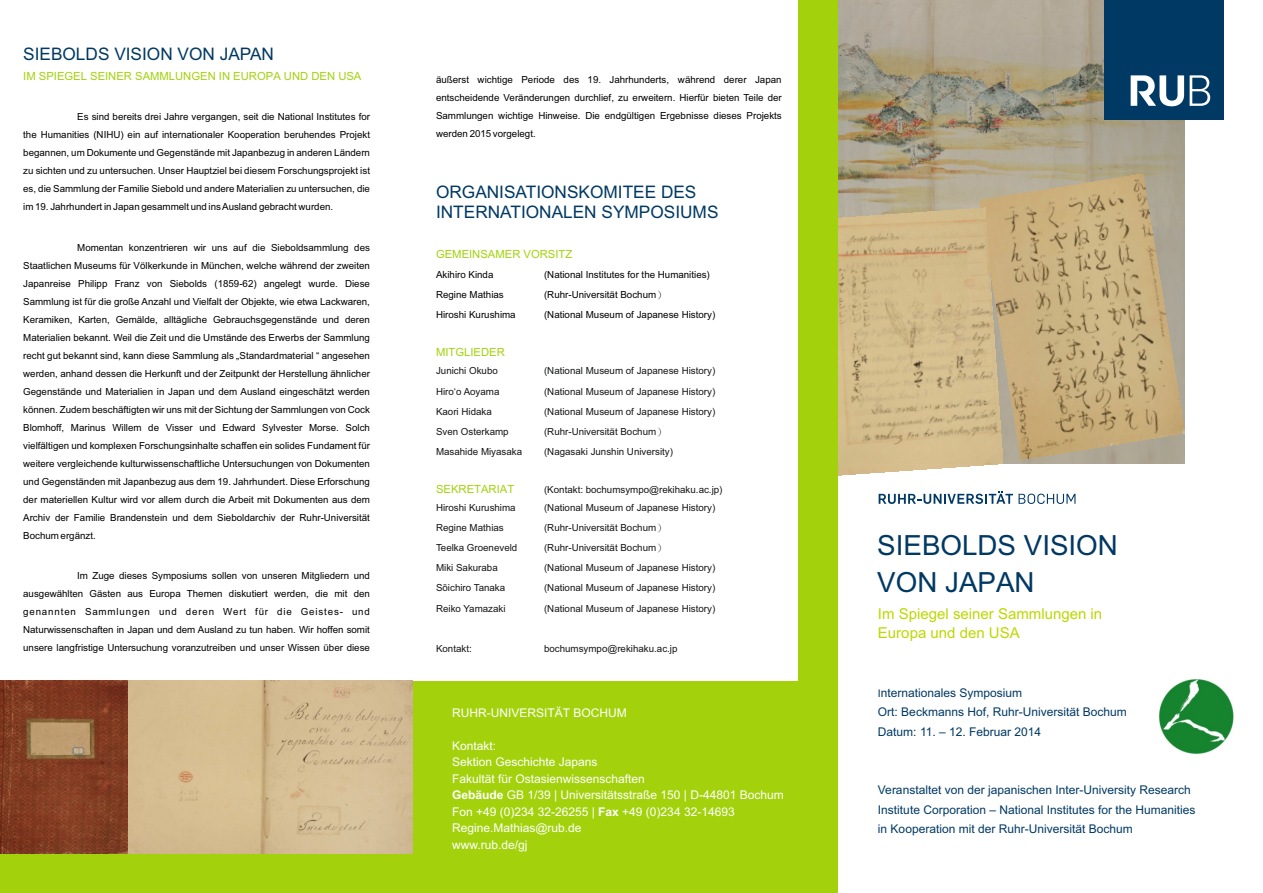
<style>
.page{position:relative;width:1263px;height:893px;background:#fff}
.page>*{position:absolute;margin:0;border:0;box-sizing:border-box;transform-origin:0 0}
.t1{font:27.75px/36.8px "Arial";color:#003963}
.t2{font:17.25px/20.1px "Arial";color:#003963}
.t3{font:15px/19.5px "Arial";color:#bcd800}
.t4{font:12px/19.5px "Arial";color:#003963}
.t5{font:12px/16.5px "Arial";color:#fff}
.t6{font:11.25px "Arial";color:#a3d20d}
.t7{font:9.75px/18px "Arial";color:#000;text-align:justify}
.t8{font:9.75px "Arial";color:#151616}
.s1{font-family:"P Ming Li U"}
.s2{font-weight:700}
.s3{color:#003863}
.s4{font-size:10.5px}
</style>
<div class="page">
<img style="left:838px;top:0;width:346px;height:208px">
<img style="left:980px;top:174px;width:204px;height:285px">
<img style="left:838px;top:208px;width:165px;height:268px">
<div style="left:0;top:0;width:838px;height:893px;background:#a3d20d"></div>
<div style="left:0;top:0;width:798px;height:680px;background:#fff"></div>
<img style="left:0;top:680px;width:412px;height:173px">
<div style="left:1104px;top:0;width:119px;height:119px;background:#003963"></div>
<svg style="left:1131px;top:75px;width:79px;height:31px"></svg>
<svg style="left:879px;top:491px;width:196px;height:13px"></svg>
<img style="left:1159px;top:679px;width:74px;height:74px">
<h2 class="t2" style="left:23px;top:45px;width:252px">SIEBOLDS VISION VON JAPAN</h2>
<p class="t6" style="left:23px;top:72px;width:340px">IM SPIEGEL SEINER SAMMLUNGEN IN EUROPA UND DEN USA</p>
<p class="t7" style="left:23px;top:109px;width:348px;text-indent:54px">Es sind bereits drei Jahre vergangen, seit die National Institutes for the Humanities (NIHU) ein auf internationaler Kooperation beruhendes Projekt begannen, um Dokumente und Gegenstände mit Japanbezug in anderen Ländern zu sichten und zu untersuchen. Unser Hauptziel bei diesem Forschungsprojekt ist es, die Sammlung der Familie Siebold und andere Materialien zu untersuchen, die im 19. Jahrhundert in Japan gesammelt und ins Ausland gebracht wurden.</p>
<p class="t7" style="left:23px;top:239px;width:348px;text-indent:54px">Momentan konzentrieren wir uns auf die Sieboldsammlung des Staatlichen Museums für Völkerkunde in München, welche während der zweiten Japanreise Philipp Franz von Siebolds (1859-62) angelegt wurde. Diese Sammlung ist für die große Anzahl und Vielfalt der Objekte, wie etwa Lackwaren, Keramiken, Karten, Gemälde, alltägliche Gebrauchsgegenstände und deren Materialien bekannt. Weil die Zeit und die Umstände des Erwerbs der Sammlung recht gut bekannt sind, kann diese Sammlung als „Standardmaterial “ angesehen werden, anhand dessen die Herkunft und der Zeitpunkt der Herstellung ähnlicher Gegenstände und Materialien in Japan und dem Ausland eingeschätzt werden können. Zudem beschäftigten wir uns mit der Sichtung der Sammlungen von Cock Blomhoff, Marinus Willem de Visser und Edward Sylvester Morse. Solch vielfältigen und komplexen Forschungsinhalte schaffen ein solides Fundament für weitere vergleichende kulturwissenschaftliche Untersuchungen von Dokumenten und Gegenständen mit Japanbezug aus dem 19. Jahrhundert. Diese Erforschung der materiellen Kultur wird vor allem durch die Arbeit mit Dokumenten aus dem Archiv der Familie Brandenstein und dem Sieboldarchiv der Ruhr-Universität Bochum ergänzt.</p>
<p class="t7" style="left:23px;top:567px;width:348px;text-indent:54px">Im Zuge dieses Symposiums sollen von unseren Mitgliedern und ausgewählten Gästen aus Europa Themen diskutiert werden, die mit den genannten Sammlungen und deren Wert für die Geistes- und Naturwissenschaften in Japan und dem Ausland zu tun haben. Wir hoffen somit unsere langfristige Untersuchung voranzutreiben und unser Wissen über diese</p>
<p class="t7" style="left:436px;top:72px;width:347px">äußerst wichtige Periode des 19. Jahrhunderts, während derer Japan entscheidende Veränderungen durchlief, zu erweitern. Hierfür bieten Teile der Sammlungen wichtige Hinweise. Die endgültigen Ergebnisse dieses Projekts werden 2015 vorgelegt.</p>
<h2 class="t2" style="left:436px;top:183px;width:284px">ORGANISATIONSKOMITEE DES<br>INTERNATIONALEN SYMPOSIUMS</h2>
<p class="t6" style="left:436px;top:250px;width:138px">GEMEINSAMER VORSITZ</p>
<p class="t7" style="left:436px;top:267px;width:59px">Akihiro Kinda</p>
<p class="t7" style="left:544px;top:267px;width:167px">(National Institutes for the Humanities)</p>
<p class="t7" style="left:436px;top:287px;width:69px">Regine Mathias</p>
<p class="t7" style="left:544px;top:287px;width:133px">(Ruhr-Universität Bochum<span class="s1">）　</span></p>
<p class="t7" style="left:436px;top:307px;width:81px">Hiroshi Kurushima</p>
<p class="t7" style="left:544px;top:307px;width:173px">(National Museum of Japanese History)</p>
<p class="t6" style="left:436px;top:348px;width:70px">MITGLIEDER</p>
<p class="t8" style="left:436px;top:367px;width:63px">Junichi Okubo</p>
<p class="t8" style="left:544px;top:367px;width:173px">(National Museum of Japanese History)</p>
<p class="t8" style="left:436px;top:387px;width:65px">Hiro‘o Aoyama</p>
<p class="t8" style="left:544px;top:387px;width:173px">(National Museum of Japanese History)</p>
<p class="t8" style="left:436px;top:407px;width:57px">Kaori Hidaka</p>
<p class="t8" style="left:544px;top:407px;width:173px">(National Museum of Japanese History)</p>
<p class="t8" style="left:436px;top:428px;width:74px">Sven Osterkamp</p>
<p class="t8" style="left:544px;top:428px;width:133px">(Ruhr-Universität Bochum<span class="s1">）　</span></p>
<p class="t8" style="left:436px;top:448px;width:88px">Masahide Miyasaka</p>
<p class="t8" style="left:544px;top:448px;width:130px">(Nagasaki Junshin University)</p>
<p class="t6" style="left:436px;top:485px;width:80px">SEKRETARIAT</p>
<p class="t8" style="left:544px;top:486px;width:180px">(Kontakt: bochumsympo@rekihaku.ac.jp)</p>
<p class="t8" style="left:436px;top:504px;width:81px">Hiroshi Kurushima</p>
<p class="t8" style="left:544px;top:504px;width:173px">(National Museum of Japanese History)</p>
<p class="t8" style="left:436px;top:524px;width:69px">Regine Mathias</p>
<p class="t8" style="left:544px;top:524px;width:123px">(Ruhr-Universität Bochum<span class="s1">）</span></p>
<p class="t8" style="left:436px;top:544px;width:83px">Teelka Groeneveld</p>
<p class="t8" style="left:544px;top:544px;width:123px">(Ruhr-Universität Bochum<span class="s1">）</span></p>
<p class="t8" style="left:436px;top:564px;width:63px">Miki Sakuraba</p>
<p class="t8" style="left:544px;top:564px;width:173px">(National Museum of Japanese History)</p>
<p class="t8" style="left:436px;top:584px;width:71px">Sōichiro Tanaka</p>
<p class="t8" style="left:544px;top:584px;width:173px">(National Museum of Japanese History)</p>
<p class="t8" style="left:436px;top:604px;width:71px">Reiko Yamazaki</p>
<p class="t8" style="left:544px;top:604px;width:173px">(National Museum of Japanese History)</p>
<p class="t8" style="left:436px;top:645px;width:47px">Kontakt:<span class="s1">　</span></p>
<p class="t8" style="left:544px;top:645px;width:135px">bochumsympo@rekihaku.ac.jp</p>
<p class="t5" style="left:452px;top:705px;width:176px">RUHR-UNIVERSITÄT BOCHUM</p>
<p class="t5" style="left:452px;top:738px;width:333px">Kontakt:<br>Sektion Geschichte Japans<br>Fakultät für Ostasienwissenschaften<br><span class="s2">Gebäude</span> GB 1/39 | Universitätsstraße 150 | D-44801 Bochum<br>Fon +49 (0)234 32-26255 | <span class="s2">Fax</span> +49 (0)234 32-14693<br>Regine.Mathias@rub.de<br>www.rub.de/gj</p>
<h1 class="t1" style="left:877px;top:530px;width:242px">SIEBOLDS <span class="s3">VISION<br></span>VON JAPAN</h1>
<h3 class="t3" style="left:878px;top:605px;width:226px">Im Spiegel seiner Sammlungen in<br>Europa und den USA</h3>
<p class="t4" style="left:878px;top:684px;width:250px"><span class="s4">I</span>nternationales Symposium<br>Ort: Beckmanns Hof, Ruhr-Universität Bochum<br>Datum: 11. – 12. Februar 2014</p>
<p class="t4" style="left:878px;top:781px;width:319px">Veranstaltet von der japanischen Inter-University Research<br>Institute Corporation – National Institutes for the Humanities in Kooperation mit der Ruhr-Universität Bochum</p>
</div>
